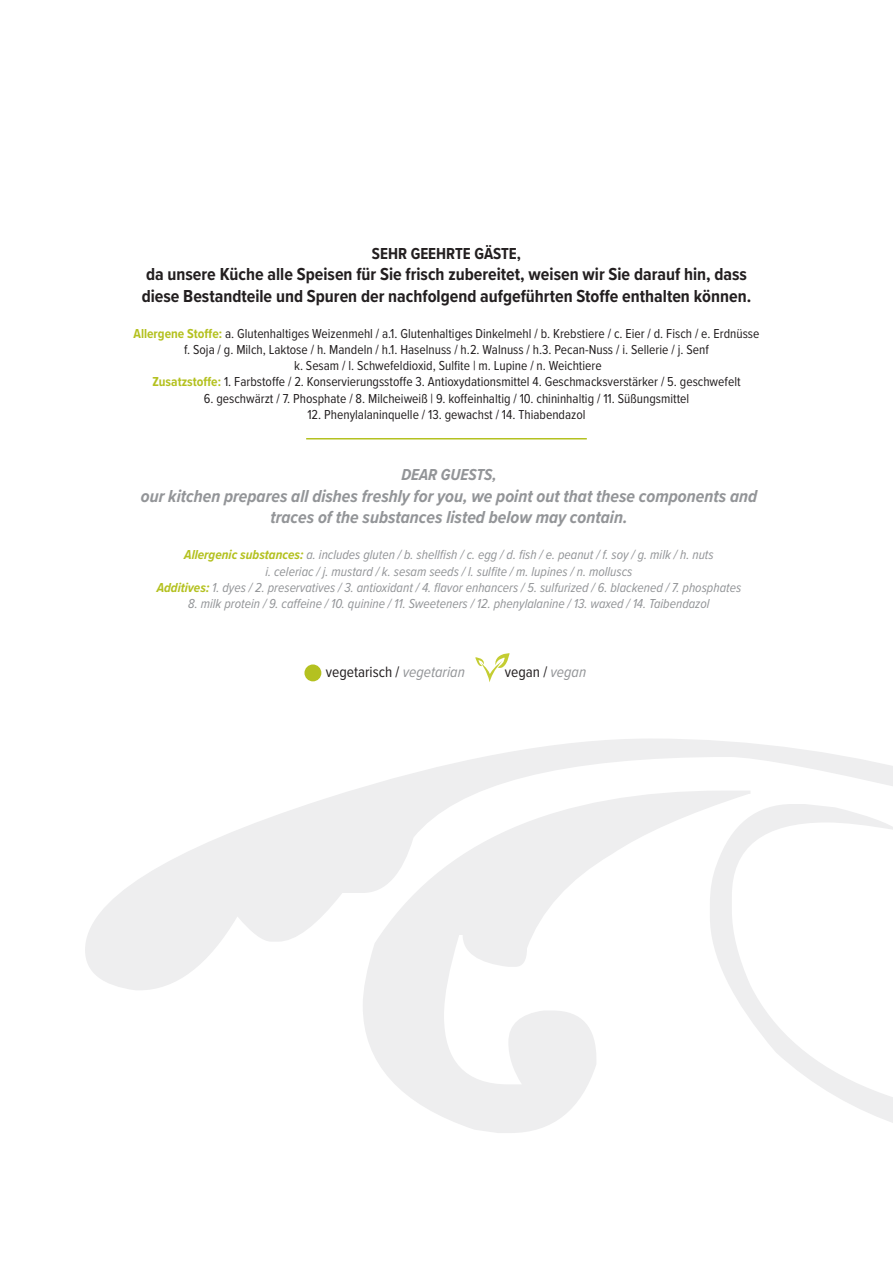
<style>
.page{position:relative;width:893px;height:1263px;background:#fff}
.page>*{position:absolute;margin:0;border:0;box-sizing:border-box;transform-origin:0 0}
.t1{font:700 18px/21.6px "Proxima Nova Cond";color:#231f20}
.t2{font:italic 700 18px/21.6px "Proxima Nova Cond";color:#939598;text-align:center}
.t3{font:700 16.5px "Proxima Nova Cond";color:#231f20}
.t4{font:italic 700 16.5px "Proxima Nova Cond";color:#939598}
.t5{font:15.45px "Proxima Nova Cond";color:#231f20}
.t6{font:13.5px/16.2px "Proxima Nova Cond";color:#231f20;text-align:center}
.t7{font:italic 13.5px/16.2px "Proxima Nova Cond";color:#939598;text-align:center}
.s1{font-weight:700;color:#b4c120}
.s2{font-style:italic;color:#939598}
</style>
<div class="page">
<svg style="left:85px;top:739px;width:808px;height:394px"></svg>
<hr style="left:306px;top:438px;width:281px;height:1px;background:#b4c120">
<div style="left:304px;top:664px;width:17px;height:17px;background:#b4c120;border-radius:50%"></div>
<svg style="left:475px;top:653px;width:35px;height:29px"></svg>
<p class="t3" style="left:372px;top:241px;width:151px">SEHR GEEHRTE GÄSTE,</p>
<h1 class="t1" style="left:142px;top:263px;width:611px">da unsere Küche alle Speisen für Sie frisch zubereitet, weisen wir Sie darauf hin, dass diese Bestandteile und Spuren der nachfolgend aufgeführten Stoffe enthalten können.</h1>
<p class="t6" style="left:134px;top:325px;width:627px"><span class="s1">Allergene Stoffe:</span> a. Glutenhaltiges Weizenmehl / a.1. Glutenhaltiges Dinkelmehl / b. Krebstiere / c. Eier / d. Fisch / e. Erdnüsse f. Soja / g. Milch, Laktose / h. Mandeln / h.1. Haselnuss / h.2. Walnuss / h.3. Pecan-Nuss / i. Sellerie / j. Senf<br>k. Sesam / l. Schwefeldioxid, Sulfite | m. Lupine / n. Weichtiere<br><span class="s1">Zusatzstoffe:</span> 1. Farbstoffe / 2. Konservierungsstoffe 3. Antioxydationsmittel 4. Geschmacksverstärker / 5. geschwefelt</p>
<p class="t6" style="left:204px;top:389px;width:487px">6. geschwärzt / 7. Phosphate / 8. Milcheiweiß | 9. koffeinhaltig / 10. chininhaltig / 11. Süßungsmittel</p>
<p class="t6" style="left:307px;top:406px;width:280px">12. Phenylalaninquelle / 13. gewachst / 14. Thiabendazol</p>
<p class="t4" style="left:401px;top:462px;width:97px">DEAR GUESTS,</p>
<h1 class="t2" style="left:141px;top:485px;width:618px">our kitchen prepares all dishes freshly for you, we point out that these components and traces of the substances listed below may contain.</h1>
<p class="t7" style="left:157px;top:546px;width:586px"><span class="s1">Allergenic substances:</span> a. includes gluten / b. shellfish / c. egg / d. fish / e. peanut / f. soy / g. milk / h. nuts<br>i. celeriac / j. mustard / k. sesam seeds / l. sulfite / m. lupines / n. molluscs<br><span class="s1">Additives:</span> 1. dyes / 2. preservatives / 3. antioxidant / 4. flavor enhancers / 5. sulfurized / 6. blackened / 7. phosphates</p>
<p class="t7" style="left:188px;top:595px;width:523px">8. milk protein / 9. caffeine / 10. quinine / 11. Sweeteners / 12. phenylalanine / 13. waxed / 14. Taibendazol</p>
<p class="t5" style="left:326px;top:660px;width:141px">vegetarisch / <span class="s2">vegetarian</span></p>
<p class="t5" style="left:505px;top:660px;width:83px">vegan / <span class="s2">vegan</span></p>
</div>
